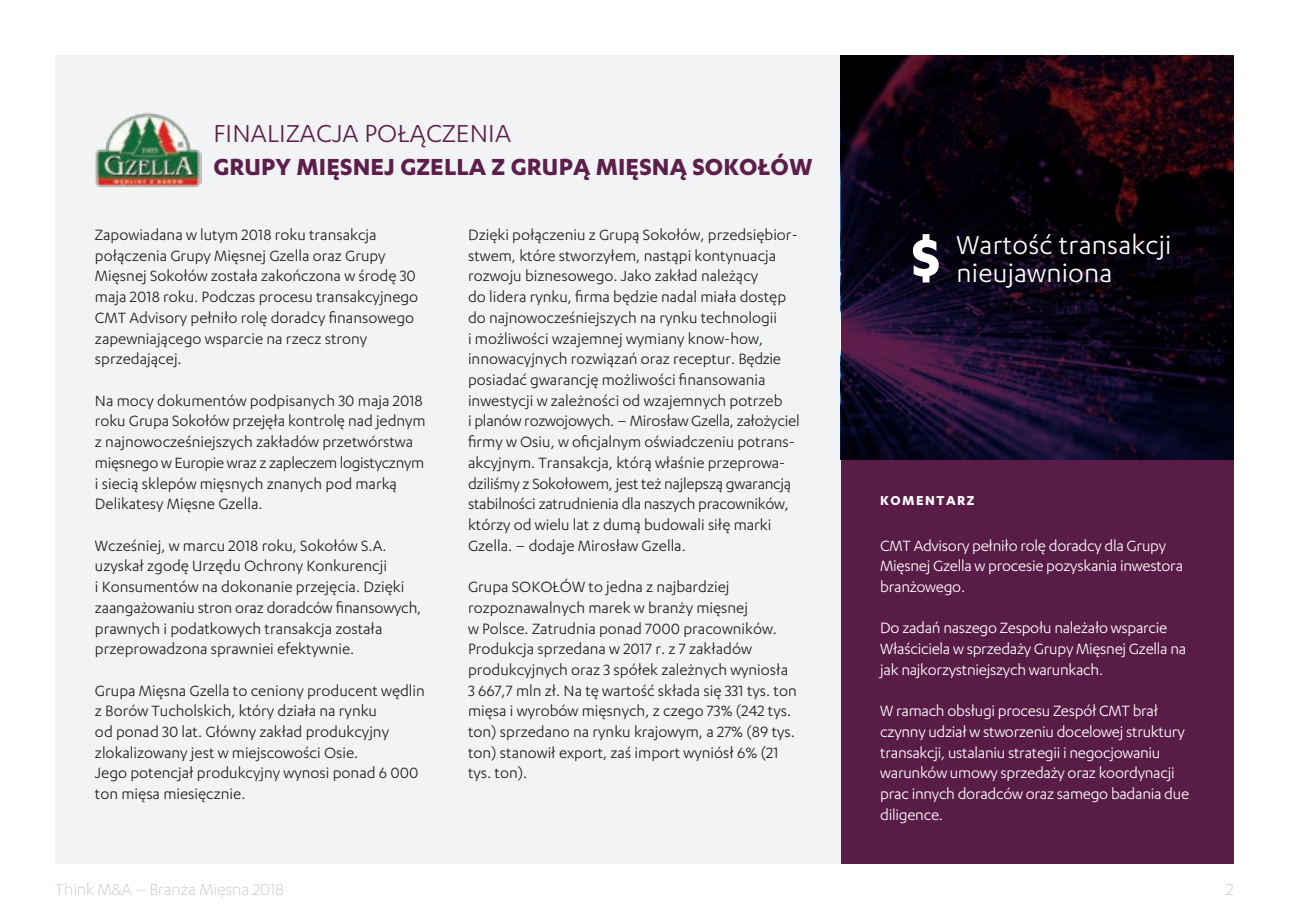
<style>
.page{position:relative;width:1289px;height:919px;background:#fff}
.page>*{position:absolute;margin:0;border:0;box-sizing:border-box;transform-origin:0 0}
.t1{font:30px/28.2px "Karbon";letter-spacing:.005em;color:#fff;text-align:center}
.t2{font:28.5px "Karbon";letter-spacing:.005em;color:#5e1e4b}
.t3{font:700 27px "Karbon";letter-spacing:.005em;color:#5e1e4b}
.t4{font:300 18.6px "Karbon";color:#bcbdc0}
.t5{font:17.25px/20.7px "Karbon";color:#231f20}
.t6{font:17.25px/20.7px "Karbon";letter-spacing:-.015em;color:#fff}
.t7{font:700 15px "Karbon";letter-spacing:.1em;color:#fff}
.s1{font-weight:700;font-size:62.4px}
</style>
<div class="page">
<div style="left:55px;top:55px;width:1178px;height:808px;background:#f2f3f4"></div>
<div style="left:840px;top:55px;width:393px;height:808px;background:#5e1e4b"></div>
<img style="left:95px;top:113px;width:106px;height:74px">
<svg style="left:840px;top:55px;width:393px;height:404px;background:#110617"></svg>
<hr style="left:428px;top:551px;width:1px;height:367px;background:#a8a9ad">
<hr style="left:467px;top:551px;width:1px;height:367px;background:#a8a9ad">
<svg style="left:1193px;top:55px;width:21px;height:809px"></svg>
<svg style="left:860px;top:55px;width:20px;height:809px"></svg>
<h2 class="t2" style="left:213px;top:118px;width:299px">FINALIZACJA POŁĄCZENIA</h2>
<h3 class="t3" style="left:213px;top:151px;width:601px">GRUPY MIĘSNEJ GZELLA Z GRUPĄ MIĘSNĄ SOKOŁÓW</h3>
<p class="t5" style="left:95px;top:224px;width:325px">Zapowiadana w lutym 2018 roku transakcja połączenia Grupy Mięsnej Gzella oraz Grupy Mięsnej Sokołów została zakończona w środę 30 maja 2018 roku. Podczas procesu transakcyjnego CMT Advisory pełniło rolę doradcy finansowego zapewniającego wsparcie na rzecz strony sprzedającej.</p>
<p class="t5" style="left:95px;top:389px;width:332px">Na mocy dokumentów podpisanych 30 maja 2018 roku Grupa Sokołów przejęła kontrolę nad jednym z najnowocześniejszych zakładów przetwórstwa mięsnego w Europie wraz z zapleczem logistycznym i siecią sklepów mięsnych znanych pod marką Delikatesy Mięsne Gzella.</p>
<p class="t5" style="left:95px;top:534px;width:328px">Wcześniej, w marcu 2018 roku, Sokołów S.A. uzyskał zgodę Urzędu Ochrony Konkurencji<br>i Konsumentów na dokonanie przejęcia. Dzięki zaangażowaniu stron oraz doradców finansowych, prawnych i podatkowych transakcja została przeprowadzona sprawniei efektywnie.</p>
<p class="t5" style="left:95px;top:679px;width:331px">Grupa Mięsna Gzella to ceniony producent wędlin z Borów Tucholskich, który działa na rynku<br>od ponad 30 lat. Główny zakład produkcyjny zlokalizowany jest w miejscowości Osie.<br>Jego potencjał produkcyjny wynosi ponad 6 000 ton mięsa miesięcznie.</p>
<p class="t5" style="left:468px;top:224px;width:333px">Dzięki połączeniu z Grupą Sokołów, przedsiębior&shy;stwem, które stworzyłem, nastąpi kontynuacja rozwoju biznesowego. Jako zakład należący<br>do lidera rynku, firma będzie nadal miała dostęp do najnowocześniejszych na rynku technologii<br>i możliwości wzajemnej wymiany know-how, innowacyjnych rozwiązań oraz receptur. Będzie posiadać gwarancję możliwości finansowania inwestycji w zależności od wzajemnych potrzeb<br>i planów rozwojowych. – Mirosław Gzella, założyciel firmy w Osiu, w oficjalnym oświadczeniu potrans&shy;akcyjnym. Transakcja, którą właśnie przeprowa&shy;dziliśmy z Sokołowem, jest też najlepszą gwarancją stabilności zatrudnienia dla naszych pracowników, którzy od wielu lat z dumą budowali siłę marki Gzella. – dodaje Mirosław Gzella.</p>
<p class="t5" style="left:468px;top:576px;width:330px">Grupa SOKOŁÓW to jedna z najbardziej rozpoznawalnych marek w branży mięsnej<br>w Polsce. Zatrudnia ponad 7000 pracowników.<br>Produkcja sprzedana w 2017 r. z 7 zakładów produkcyjnych oraz 3 spółek zależnych wyniosła 3 667,7 mln zł. Na tę wartość składa się 331 tys. ton mięsa i wyrobów mięsnych, z czego 73% (242 tys. ton) sprzedano na rynku krajowym, a 27% (89 tys. ton) stanowił export, zaś import wyniósł 6% (21 tys. ton).</p>
<h1 class="t1" style="left:911px;top:230px;width:261px"><span class="s1">$</span> Wartość transakcji nieujawniona</h1>
<p class="t7" style="left:880px;top:492px;width:96px">KOMENTARZ</p>
<p class="t6" style="left:880px;top:534px;width:304px">CMT Advisory pełniło rolę doradcy dla Grupy<br>Mięsnej Gzella w procesie pozyskania inwestora branżowego.</p>
<p class="t6" style="left:880px;top:617px;width:307px">Do zadań naszego Zespołu należało wsparcie<br>Właściciela w sprzedaży Grupy Mięsnej Gzella na jak najkorzystniejszych warunkach.</p>
<p class="t6" style="left:880px;top:700px;width:310px">W ramach obsługi procesu Zespół CMT brał czynny udział w stworzeniu docelowej struktury transakcji, ustalaniu strategii i negocjowaniu warunków umowy sprzedaży oraz koordynacji prac innych doradców oraz samego badania due diligence.</p>
<p class="t4" style="left:55px;top:878px;width:230px">Think M&amp;A – Branża Mięsna 2018</p>
<p class="t4" style="left:1225px;top:878px;width:9px">2</p>
</div>
